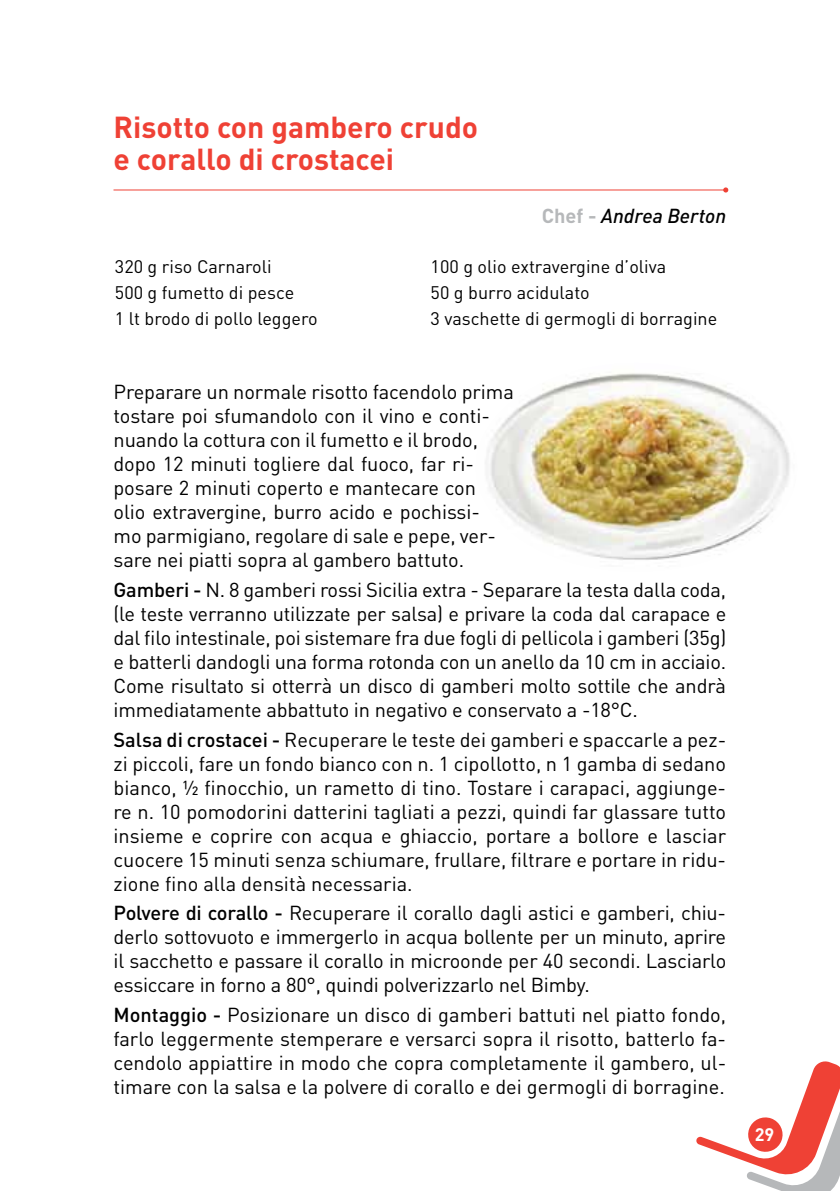
<style>
.page{position:relative;width:840px;height:1191px;background:#fff}
.page>*{position:absolute;margin:0;border:0;box-sizing:border-box;transform-origin:0 0}
.t1{font:700 30px/32px "DIN";color:#ef4135}
.t2{font:20px/24px "DIN";letter-spacing:-.005em;color:#000;text-align:justify}
.t3{font:italic 500 20px "DIN";color:#000}
.t4{font:18px/26px "DIN";color:#000}
.t5{font:700 18px "DIN";color:#fff}
.s1{font-weight:700;font-style:normal;color:#b6b8ba}
.s2{font-weight:500}
</style>
<div class="page">
<svg style="left:696px;top:1061px;width:143px;height:130px"></svg>
<hr style="left:113px;top:190px;width:613px;height:1px;background:#ef4135">
<svg style="left:722px;top:187px;width:6px;height:5px"></svg>
<img style="left:485px;top:373px;width:305px;height:187px">
<h1 class="t1" style="left:113px;top:110px;width:366px">Risotto con gambero crudo e corallo di crostacei</h1>
<p class="t3" style="left:541px;top:203px;width:186px"><span class="s1">Chef -</span> Andrea Berton</p>
<p class="t4" style="left:115px;top:253px;width:204px">320 g riso Carnaroli<br>500 g fumetto di pesce<br>1 lt brodo di pollo leggero</p>
<p class="t4" style="left:430px;top:253px;width:288px">100 g olio extravergine d’oliva<br>50 g burro acidulato<br>3 vaschette di germogli di borragine</p>
<p class="t2" style="left:113px;top:380px;width:402px;text-align:left">Preparare un normale risotto facendolo prima tostare poi sfumandolo con il vino e conti&shy;nuando la cottura con il fumetto e il brodo, dopo 12 minuti togliere dal fuoco, far ri&shy;posare 2 minuti coperto e mantecare con<br>olio extravergine, burro acido e pochissi-<br>mo parmigiano, regolare di sale e pepe, ver&shy;sare nei piatti sopra al gambero battuto.</p>
<p class="t2" style="left:113px;top:577px;width:614px"><span class="s2">Gamberi -</span> N. 8 gamberi rossi Sicilia extra - Separare la testa dalla coda, (le teste verranno utilizzate per salsa) e privare la coda dal carapace e dal filo intestinale, poi sistemare fra due fogli di pellicola i gamberi (35g) e batterli dandogli una forma rotonda con un anello da 10 cm in acciaio.<br>Come risultato si otterrà un disco di gamberi molto sottile che andrà immediatamente abbattuto in negativo e conservato a -18°C.</p>
<p class="t2" style="left:113px;top:727px;width:614px"><span class="s2">Salsa di crostacei -</span> Recuperare le teste dei gamberi e spaccarle a pez&shy;zi piccoli, fare un fondo bianco con n. 1 cipollotto, n 1 gamba di sedano bianco, ½ finocchio, un rametto di tino. Tostare i carapaci, aggiunge&shy;re n. 10 pomodorini datterini tagliati a pezzi, quindi far glassare tutto insieme e coprire con acqua e ghiaccio, portare a bollore e lasciar cuocere 15 minuti senza schiumare, frullare, filtrare e portare in ridu&shy;zione fino alla densità necessaria.</p>
<p class="t2" style="left:113px;top:901px;width:614px"><span class="s2">Polvere di corallo -</span> Recuperare il corallo dagli astici e gamberi, chiu&shy;derlo sottovuoto e immergerlo in acqua bollente per un minuto, aprire il sacchetto e passare il corallo in microonde per 40 secondi. Lasciarlo essiccare in forno a 80°, quindi polverizzarlo nel Bimby.</p>
<p class="t2" style="left:113px;top:1002px;width:614px"><span class="s2">Montaggio -</span> Posizionare un disco di gamberi battuti nel piatto fondo, farlo leggermente stemperare e versarci sopra il risotto, batterlo fa&shy;cendolo appiattire in modo che copra completamente il gambero, ul&shy;timare con la salsa e la polvere di corallo e dei germogli di borragine.</p>
<p class="t5" style="left:754px;top:1122px;width:21px">29</p>
</div>
